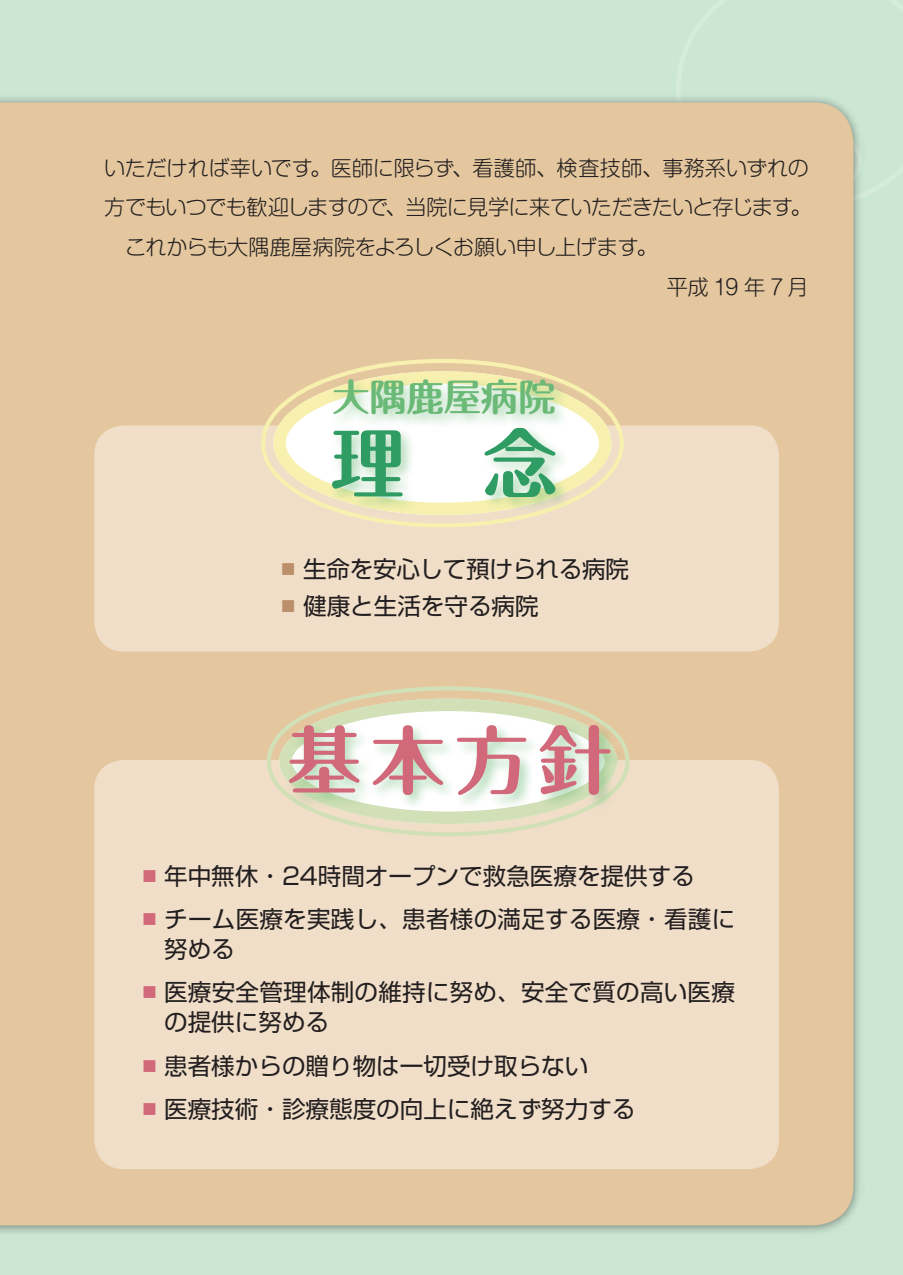
<style>
.page{position:relative;width:903px;height:1275px;background:#cbe6d3}
.page>*{position:absolute;margin:0;border:0;box-sizing:border-box;transform-origin:0 0}
.t1{font:700 74.38px "Maru Fo Pro";color:#d2697b}
.t2{font:700 74.38px "Maru Fo Pro";color:#2e9c63}
.t3{font:700 37.27px "Maru Fo Pro";color:#6bb977}
.t4{font:23.62px/29.8px "Shin Go Pr 5";color:#231f20}
.t5{font:300 21px "Shin M Go Pro";letter-spacing:-.015em;color:#231f20}
.t6{font:300 21px "Shin M Go Pro";letter-spacing:-.035em;color:#231f20}
.t7{font:300 21px "Shin M Go Pro";letter-spacing:.22em;color:#231f20}
.s1{color:#bb8f69}
.s2{color:#d2697b}
</style>
<div class="page">
<div style="left:0;top:91px;width:865px;height:1146px;background:#231f20;opacity:.5"></div>
<div style="left:0;top:103px;width:853px;height:1122px;background:#e4c79e"></div>
<div style="left:94px;top:760px;width:685px;height:409px;background:#f0dec8"></div>
<svg style="left:279px;top:699px;width:338px;height:125px;fill:#fafbf7"></svg>
<div style="left:279px;top:699px;width:338px;height:125px;border:12px solid #d2e0b7;border-radius:50%"></div>
<div style="left:284px;top:719px;width:342px;height:92px;background:#6bb977;opacity:.5"></div>
<div style="left:94px;top:425px;width:685px;height:226px;background:#f0dec8"></div>
<svg style="left:273px;top:371px;width:338px;height:144px;fill:#fff"></svg>
<div style="left:273px;top:371px;width:338px;height:144px;border:12px solid #f7f0ae;border-radius:50%"></div>
<div style="left:327px;top:374px;width:244px;height:139px;background:#6bb977;opacity:.5"></div>
<p class="t5" style="left:104px;top:151px;width:706px">いただければ幸いです。医師に限らず、看護師、検査技師、事務系いずれの</p>
<p class="t6" style="left:104px;top:191px;width:709px">方でもいつでも歓迎しますので、当院に見学に来ていただきたいと存じます。</p>
<p class="t5" style="left:104px;top:230px;width:555px">　これからも大隅鹿屋病院をよろしくお願い申し上げます。</p>
<p class="t7" style="left:667px;top:270px;width:143px">平成19年7月</p>
<h2 class="t3" style="left:332px;top:368px;width:225px">大隅鹿屋病院</h2>
<h1 class="t2" style="left:331px;top:404px;width:228px">理 念</h1>
<p class="t4" style="left:277px;top:552px;width:354px"><span class="s1">■</span>生命を安心して預けられる病院</p>
<p class="t4" style="left:277px;top:589px;width:264px"><span class="s1">■</span>健康と生活を守る病院</p>
<h1 class="t1" style="left:287px;top:701px;width:327px">基本方針</h1>
<p class="t4" style="left:138px;top:859px;width:559px"><span class="s2">■</span> 年中無休・24時間オープンで救急医療を提供する</p>
<p class="t4" style="left:164px;top:902px;width:572px;text-indent:-27px"><span class="s2">■</span> チーム医療を実践し、患者様の満足する医療・看護に努める</p>
<p class="t4" style="left:164px;top:975px;width:572px;text-indent:-27px"><span class="s2">■</span> 医療安全管理体制の維持に努め、安全で質の高い医療の提供に努める</p>
<p class="t4" style="left:138px;top:1048px;width:452px"><span class="s2">■</span> 患者様からの贈り物は一切受け取らない</p>
<p class="t4" style="left:138px;top:1092px;width:499px"><span class="s2">■</span> 医療技術・診療態度の向上に絶えず努力する</p>
</div>
